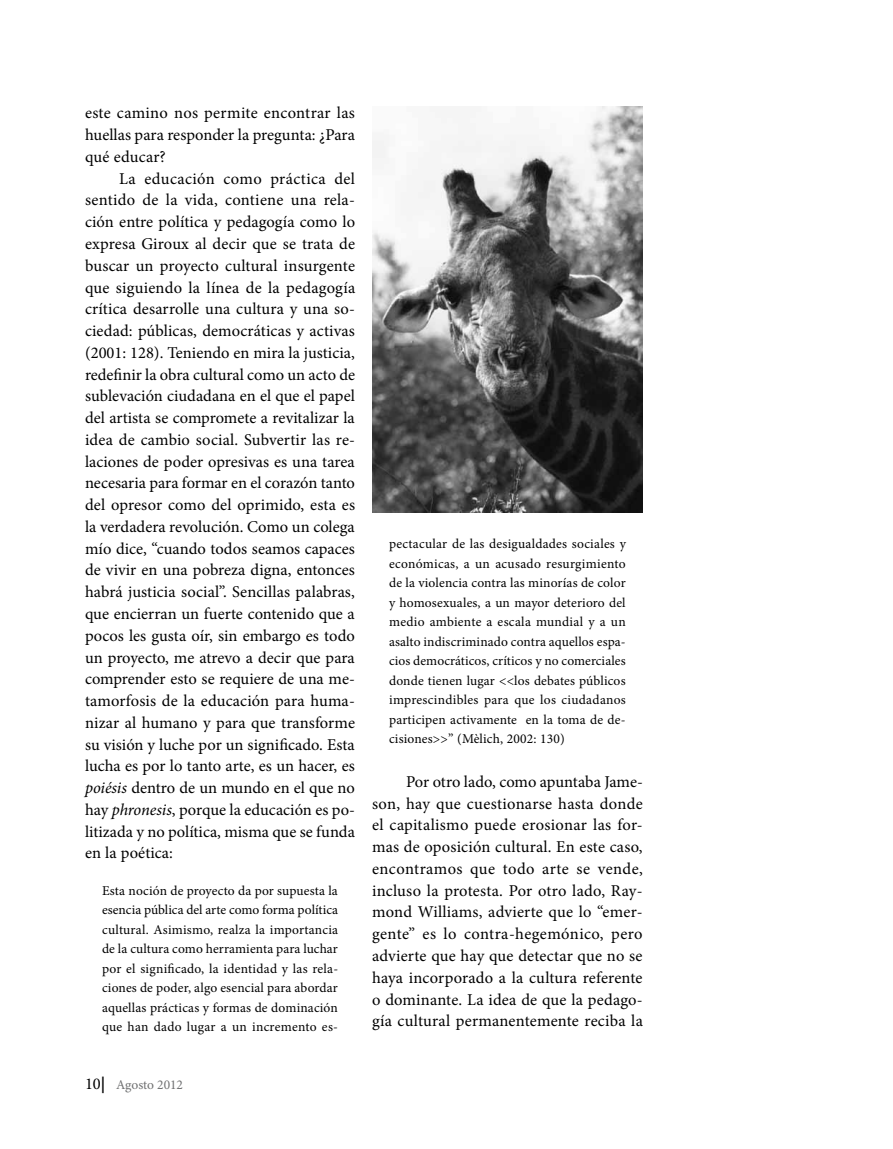
<style>
.page{position:relative;width:893px;height:1149px;background:#fff}
.page>*{position:absolute;margin:0;border:0;box-sizing:border-box;transform-origin:0 0}
.t1{font:16.5px/21.8px "Minion Pro";letter-spacing:.005em;color:#000;text-align:justify}
.t2{font:13.5px/19.5px "Minion Pro";letter-spacing:.01em;color:#000;text-align:justify}
.t3{font:13.5px "Minion Pro";letter-spacing:-.005em;color:#707172}
.s1{font-style:italic}
.s2{font-size:16.5px;color:#000}
.s3{font-weight:700;font-size:16.5px;color:#000}
</style>
<div class="page">
<img style="left:372px;top:106px;width:271px;height:406px">
<p class="t1" style="left:85px;top:102px;width:271px">este camino nos permite encontrar las huellas para responder la pregunta: ¿Para qué educar?</p>
<p class="t1" style="left:85px;top:167px;width:272px;text-indent:34px">La educación como práctica del sentido de la vida, contiene una rela&shy;ción entre política y pedagogía como lo expresa Giroux al decir que se trata de buscar un proyecto cultural insurgente que siguiendo la línea de la pedagogía crítica desarrolle una cultura y una so&shy;ciedad: públicas, democráticas y activas (2001: 128). Teniendo en mira la justicia, redefinir la obra cultural como un acto de sublevación ciudadana en el que el papel del artista se compromete a revitalizar la idea de cambio social. Subvertir las re&shy;laciones de poder opresivas es una tarea necesaria para formar en el corazón tanto del opresor como del oprimido, esta es la verdadera revolución. Como un colega mío dice, “cuando todos seamos capaces de vivir en una pobreza digna, entonces habrá justicia social”. Sencillas palabras, que encierran un fuerte contenido que a pocos les gusta oír, sin embargo es todo un proyecto, me atrevo a decir que para comprender esto se requiere de una me&shy;tamorfosis de la educación para huma&shy;nizar al humano y para que transforme su visión y luche por un significado. Esta lucha es por lo tanto arte, es un hacer, es <span class="s1">poiésis</span> dentro de un mundo en el que no hay <span class="s1">phronesis</span>, porque la educación es po&shy;litizada y no política, misma que se funda en la poética:</p>
<p class="t2" style="left:102px;top:880px;width:238px">Esta noción de proyecto da por supuesta la esencia pública del arte como forma política cultural. Asimismo, realza la importancia de la cultura como herramienta para luchar por el significado, la identidad y las rela&shy;ciones de poder, algo esencial para abordar aquellas prácticas y formas de dominación que han dado lugar a un incremento es-</p>
<p class="t3" style="left:85px;top:1074px;width:100px"><span class="s2">10</span><span class="s3">|</span> Agosto 2012</p>
<p class="t2" style="left:389px;top:534px;width:238px">pectacular de las desigualdades sociales y económicas, a un acusado resurgimiento de la violencia contra las minorías de color y homosexuales, a un mayor deterioro del medio ambiente a escala mundial y a un asalto indiscriminado contra aquellos espa&shy;cios democráticos, críticos y no comerciales donde tienen lugar &lt;&lt;los debates públicos imprescindibles para que los ciudadanos participen activamente en la toma de de&shy;cisiones&gt;&gt;” (Mèlich, 2002: 130)</p>
<p class="t1" style="left:372px;top:770px;width:272px;text-indent:34px">Por otro lado, como apuntaba Jame&shy;son, hay que cuestionarse hasta donde el capitalismo puede erosionar las for&shy;mas de oposición cultural. En este caso, encontramos que todo arte se vende, incluso la protesta. Por otro lado, Ray&shy;mond Williams, advierte que lo “emer&shy;gente” es lo contra-hegemónico, pero advierte que hay que detectar que no se haya incorporado a la cultura referente o dominante. La idea de que la pedago&shy;gía cultural permanentemente reciba la</p>
</div>
